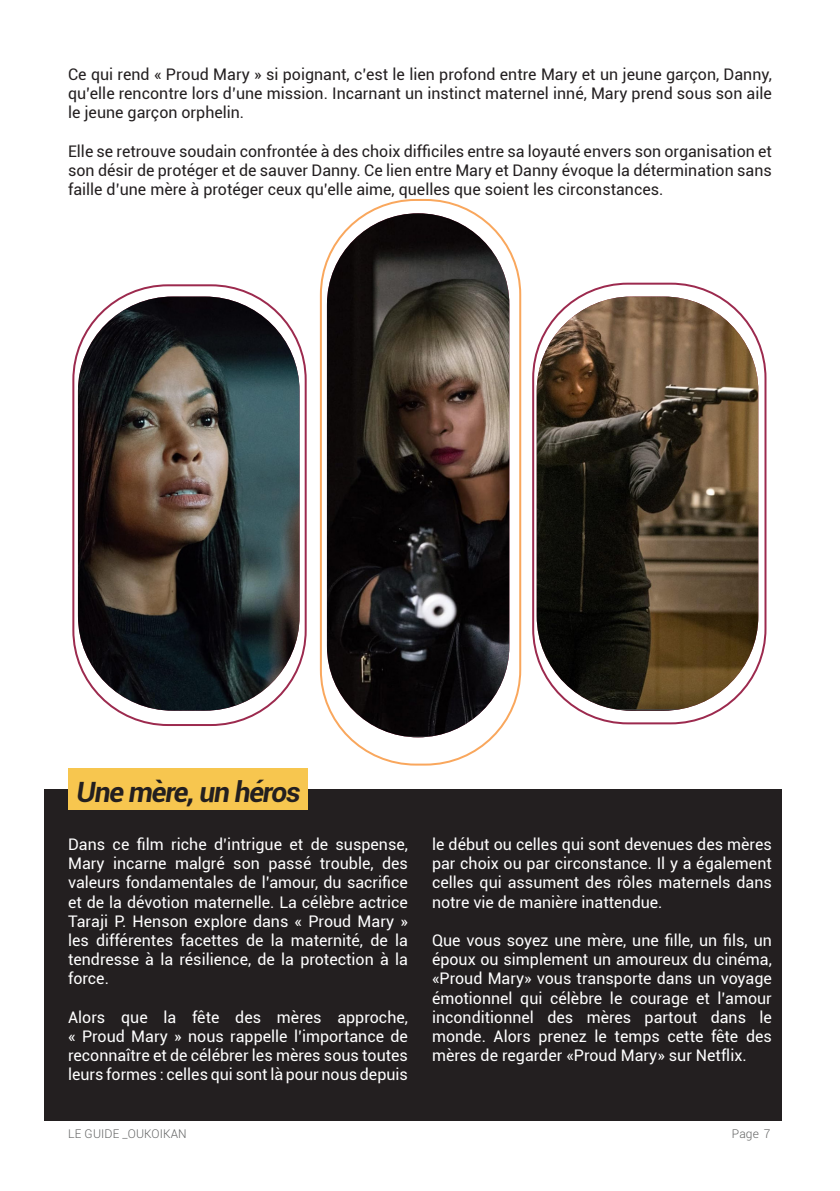
<style>
.page{position:relative;width:840px;height:1191px;background:#fff}
.page>*{position:absolute;margin:0;border:0;box-sizing:border-box;transform-origin:0 0}
.t1{font:italic 700 28px "Roboto";letter-spacing:-.04em;color:#231f20}
.t2{font:16px/19.2px "Roboto";color:#fff;text-align:justify}
.t3{font:16px/19.2px "Roboto";color:#231f20;text-align:justify}
.t4{font:300 12px "Roboto";letter-spacing:.01em;color:#636464}
</style>
<div class="page">
<div style="left:44px;top:789px;width:737px;height:332px;background:#231f20"></div>
<div style="left:320px;top:199px;width:201px;height:566px;border:2px solid #f9a75d;border-radius:95px"></div>
<div style="left:72px;top:284px;width:234px;height:442px;border:2px solid #9c2a4e;border-radius:95px"></div>
<div style="left:532px;top:283px;width:234px;height:441px;border:2px solid #9c2a4e;border-radius:95px"></div>
<div style="left:68px;top:768px;width:240px;height:42px;background:#f7c64f"></div>
<img style="left:78px;top:296px;width:221px;height:414px">
<img style="left:536px;top:296px;width:221px;height:414px">
<img style="left:327px;top:213px;width:182px;height:524px;border-radius:91px">
<p class="t3" style="left:68px;top:64px;width:704px">Ce qui rend « Proud Mary » si poignant, c’est le lien profond entre Mary et un jeune garçon, Danny, qu’elle rencontre lors d’une mission. Incarnant un instinct maternel inné, Mary prend sous son aile le jeune garçon orphelin.</p>
<p class="t3" style="left:68px;top:141px;width:704px">Elle se retrouve soudain confrontée à des choix difficiles entre sa loyauté envers son organisation et son désir de protéger et de sauver Danny. Ce lien entre Mary et Danny évoque la détermination sans faille d’une mère à protéger ceux qu’elle aime, quelles que soient les circonstances.</p>
<p class="t1" style="left:77px;top:772px;width:225px">Une mère, un héros</p>
<p class="t2" style="left:68px;top:834px;width:341px">Dans ce film riche d’intrigue et de suspense, Mary incarne malgré son passé trouble, des valeurs fondamentales de l’amour, du sacrifice et de la dévotion maternelle. La célèbre actrice Taraji P. Henson explore dans « Proud Mary » les différentes facettes de la maternité, de la tendresse à la résilience, de la protection à la force.</p>
<p class="t2" style="left:68px;top:1007px;width:341px">Alors que la fête des mères approche, « Proud Mary » nous rappelle l’importance de reconnaître et de célébrer les mères sous toutes leurs formes : celles qui sont là pour nous depuis</p>
<p class="t2" style="left:432px;top:834px;width:341px">le début ou celles qui sont devenues des mères par choix ou par circonstance. Il y a également celles qui assument des rôles maternels dans notre vie de manière inattendue.</p>
<p class="t2" style="left:432px;top:930px;width:341px">Que vous soyez une mère, une fille, un fils, un époux ou simplement un amoureux du cinéma, «Proud Mary» vous transporte dans un voyage émotionnel qui célèbre le courage et l’amour inconditionnel des mères partout dans le monde. Alors prenez le temps cette fête des mères de regarder «Proud Mary» sur Netflix.</p>
<p class="t4" style="left:68px;top:1125px;width:120px">LE GUIDE _OUKOIKAN</p>
<p class="t4" style="left:731px;top:1125px;width:40px">Page 7</p>
</div>
